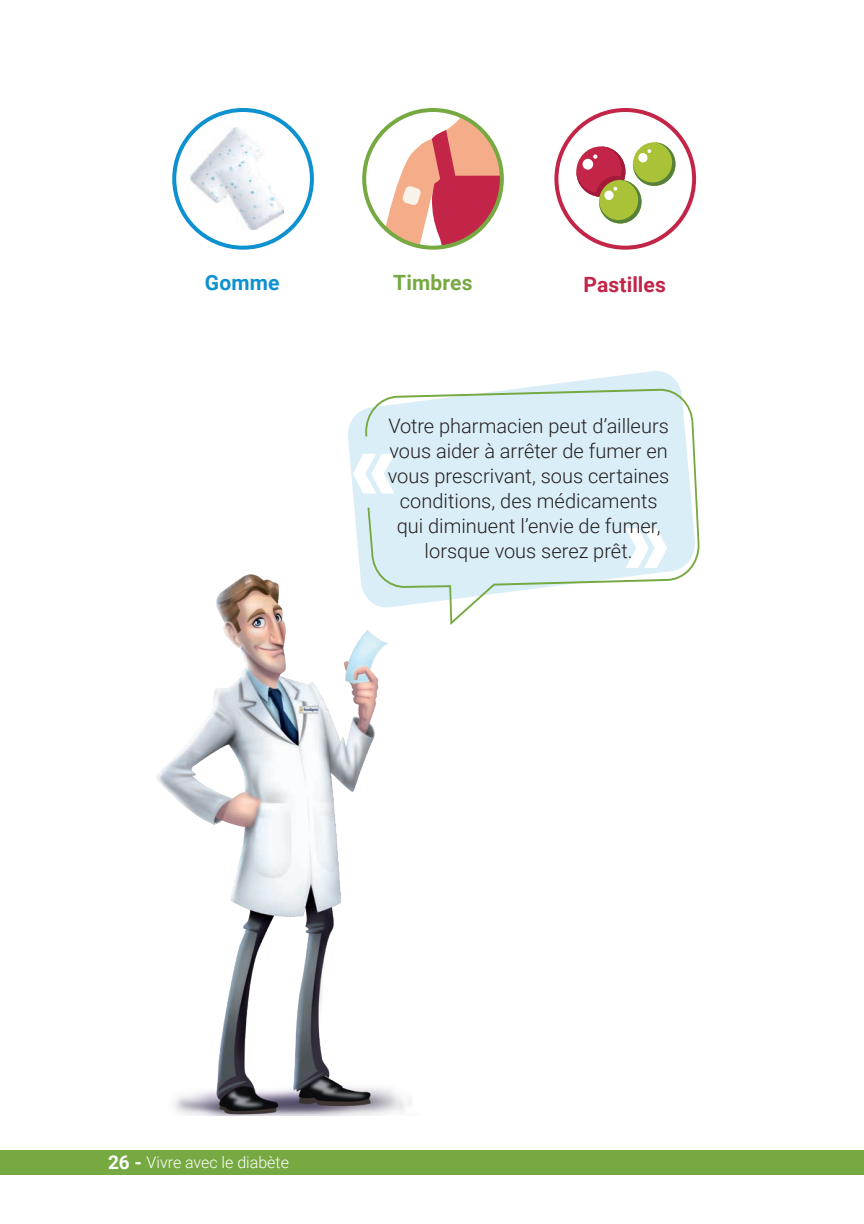
<style>
.page{position:relative;width:864px;height:1224px;background:#fff}
.page>*{position:absolute;margin:0;border:0;box-sizing:border-box;transform-origin:0 0}
.Texte_courant_10_12{font:700 21px "Roboto";color:#c22547}
.Texte_courant_10_12-2{font:700 21px "Roboto";letter-spacing:.005em;color:#77a942}
.Texte_courant_10_12-3{font:700 21px "Roboto";letter-spacing:.01em;color:#0d91d1}
.Texte_courant_10_12-4{font:300 20px/25px "Roboto";color:#231f20;text-align:center}
.t1{font:300 16px "Roboto";color:#fff}
.s1{font-weight:700;font-size:19px}
</style>
<div class="page">
<div style="left:0;top:1150px;width:864px;height:25px;background:#77a942"></div>
<img style="left:156px;top:574px;width:255px;height:542px">
<svg style="left:348px;top:371px;width:332px;height:237px"></svg>
<svg style="left:364px;top:389px;width:336px;height:238px"></svg>
<svg style="left:624px;top:527px;width:44px;height:42px"></svg>
<svg style="left:352px;top:453px;width:44px;height:42px"></svg>
<svg style="left:576px;top:142px;width:99px;height:82px"></svg>
<svg style="left:372px;top:111px;width:130px;height:134px"></svg>
<img style="left:190px;top:127px;width:94px;height:103px">
<div style="left:172px;top:108px;width:142px;height:142px;border:4px solid #0d91d1;border-radius:50%"></div>
<div style="left:554px;top:108px;width:142px;height:142px;border:4px solid #c22547;border-radius:50%"></div>
<div style="left:362px;top:108px;width:142px;height:142px;border:4px solid #77a942;border-radius:50%"></div>
<p class="Texte_courant_10_12-3" style="left:205px;top:268px;width:76px">Gomme</p>
<p class="Texte_courant_10_12-2" style="left:393px;top:268px;width:81px">Timbres</p>
<p class="Texte_courant_10_12" style="left:584px;top:270px;width:84px">Pastilles</p>
<p class="Texte_courant_10_12-4" style="left:388px;top:412px;width:283px">Votre pharmacien peut d’ailleurs vous aider à arrêter de fumer en vous prescrivant, sous certaines conditions, des médicaments qui diminuent l’envie de fumer, lorsque vous serez prêt.</p>
<p class="t1" style="left:108px;top:1152px;width:182px"><span class="s1">26 -</span> Vivre avec le diabète</p>
</div>
